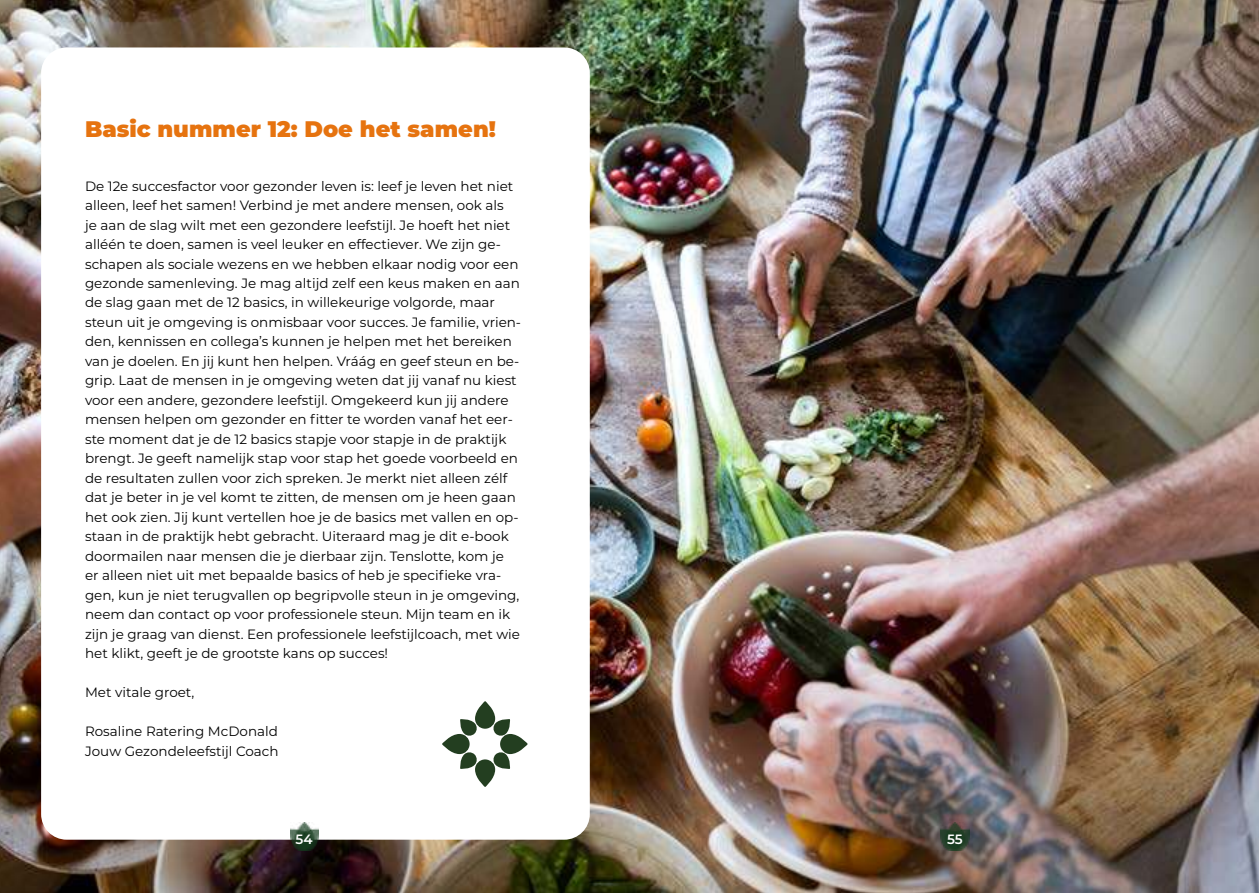
<style>
.page{position:relative;width:1259px;height:893px;background:#fff}
.page>*{position:absolute;margin:0;border:0;box-sizing:border-box;transform-origin:0 0}
.t1{font:900 22.5px "Montserrat";color:#e6730f}
.t2{font:13.5px/19.5px "Montserrat";color:#000}
.t3{font:600 13.5px "Montserrat";color:#fff}
</style>
<div class="page">
<img style="left:0;top:0;width:1259px;height:893px">
<div style="left:41px;top:47px;width:549px;height:793px;background:#fff;border-radius:26px"></div>
<svg style="left:475px;top:701px;width:20px;height:28px"></svg>
<svg style="left:442px;top:734px;width:27px;height:20px"></svg>
<svg style="left:475px;top:759px;width:20px;height:28px"></svg>
<svg style="left:500px;top:734px;width:28px;height:20px"></svg>
<svg style="left:493px;top:718px;width:18px;height:18px"></svg>
<svg style="left:459px;top:718px;width:18px;height:18px"></svg>
<svg style="left:459px;top:752px;width:18px;height:18px"></svg>
<svg style="left:493px;top:752px;width:18px;height:18px"></svg>
<img style="left:940px;top:822px;width:29px;height:28px">
<img style="left:290px;top:822px;width:28px;height:28px">
<h1 class="t1" style="left:85px;top:118px;width:412px">Basic nummer 12: Doe het samen!</h1>
<p class="t2" style="left:85px;top:176px;width:437px">De 12e succesfactor voor gezonder leven is: leef je leven het niet alleen, leef het samen! Verbind je met andere mensen, ook als<br>je aan de slag wilt met een gezondere leefstijl. Je hoeft het niet alléén te doen, samen is veel leuker en effectiever. We zijn ge&shy;schapen als sociale wezens en we hebben elkaar nodig voor een gezonde samenleving. Je mag altijd zelf een keus maken en aan de slag gaan met de 12 basics, in willekeurige volgorde, maar steun uit je omgeving is onmisbaar voor succes. Je familie, vrien&shy;den, kennissen en collega’s kunnen je helpen met het bereiken van je doelen. En jij kunt hen helpen. Vráág en geef steun en be&shy;grip. Laat de mensen in je omgeving weten dat jij vanaf nu kiest voor een andere, gezondere leefstijl. Omgekeerd kun jij andere mensen helpen om gezonder en fitter te worden vanaf het eer&shy;ste moment dat je de 12 basics stapje voor stapje in de praktijk brengt. Je geeft namelijk stap voor stap het goede voorbeeld en de resultaten zullen voor zich spreken. Je merkt niet alleen zélf dat je beter in je vel komt te zitten, de mensen om je heen gaan het ook zien. Jij kunt vertellen hoe je de basics met vallen en op&shy;staan in de praktijk hebt gebracht. Uiteraard mag je dit e-book doormailen naar mensen die je dierbaar zijn. Tenslotte, kom je<br>er alleen niet uit met bepaalde basics of heb je specifieke vra&shy;gen, kun je niet terugvallen op begripvolle steun in je omgeving, neem dan contact op voor professionele steun. Mijn team en ik zijn je graag van dienst. Een professionele leefstijlcoach, met wie het klikt, geeft je de grootste kans op succes!</p>
<p class="t2" style="left:85px;top:683px;width:111px">Met vitale groet,</p>
<p class="t2" style="left:85px;top:722px;width:195px">Rosaline Ratering McDonald<br>Jouw Gezondeleefstijl Coach</p>
<p class="t3" style="left:295px;top:833px;width:19px">54</p>
<p class="t3" style="left:947px;top:833px;width:17px">55</p>
</div>
